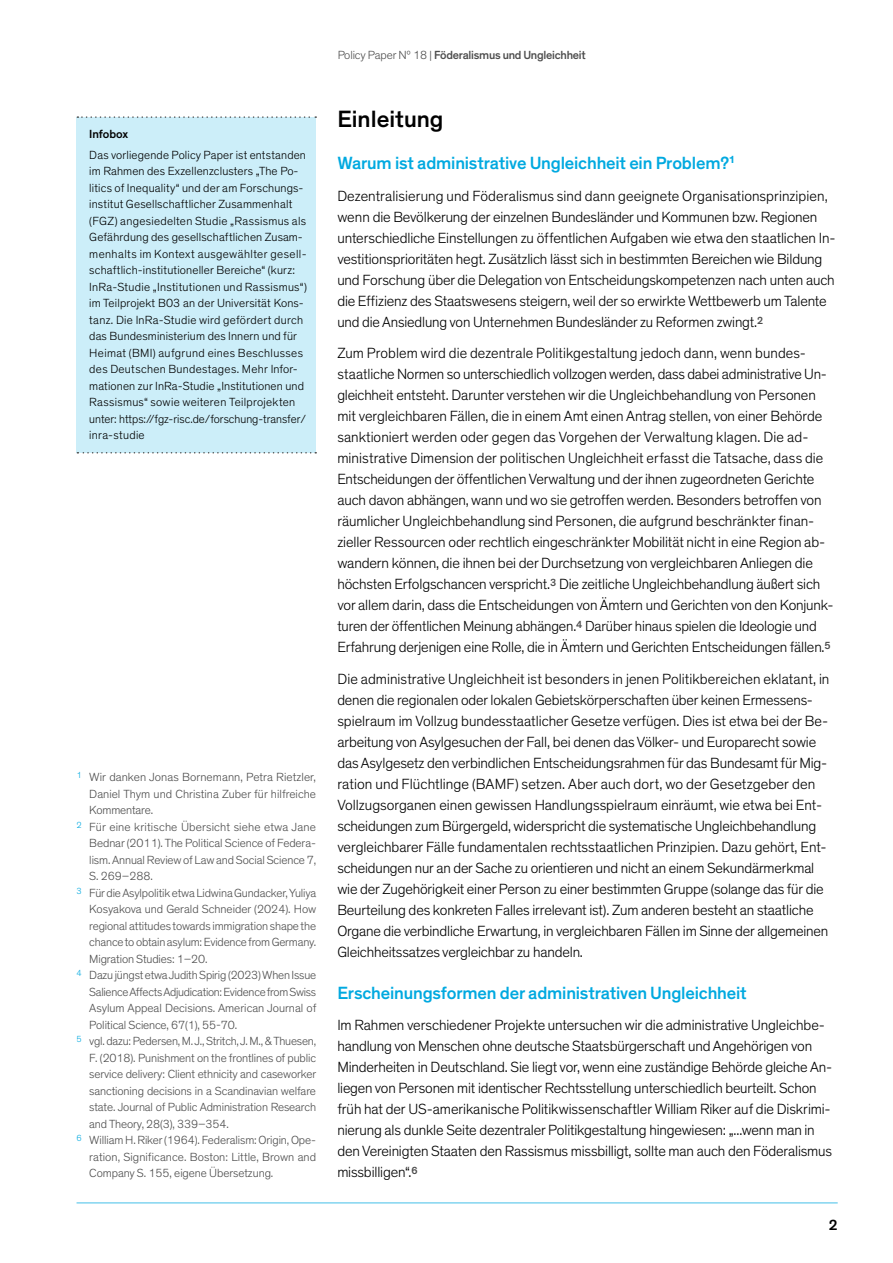
<style>
.page{position:relative;width:893px;height:1263px;background:#fff}
.page>*{position:absolute;margin:0;border:0;box-sizing:border-box;transform-origin:0 0}
.t1{font:500 24px "Theinhardt";color:#000}
.t2{font:500 18px "Theinhardt";letter-spacing:-.01em;color:#00a9e0}
.t3{font:300 15px/21px "Theinhardt";letter-spacing:-.01em;color:#000}
.t4{font:500 15px "Theinhardt";color:#000}
.t5{font:300 14.85px "Theinhardt";letter-spacing:-.01em;color:#000}
.t6{font:300 12px "Theinhardt";letter-spacing:-.01em;color:#4d4d4d}
.t7{font:300 12px/16.5px "Theinhardt";letter-spacing:.015em;color:#000}
.t8{font:500 12px "Theinhardt";letter-spacing:-.02em;color:#000}
.t9{font:300 12px "Theinhardt";letter-spacing:.01em;color:#4d4d4d}
.s1{font-weight:300}
</style>
<div class="page">
<hr style="left:77px;top:1202px;width:761px;height:1px;background:#00a9e0">
<div style="left:77px;top:117px;width:239px;height:336px;background:#cceef9"></div>
<svg style="left:77px;top:452px;width:239px;height:1px"></svg>
<svg style="left:77px;top:116px;width:239px;height:2px"></svg>
<p class="t8" style="left:89px;top:127px;width:40px">Infobox</p>
<p class="t7" style="left:89px;top:147px;width:219px">Das vorliegende Policy Paper ist entstanden im Rahmen des Exzellenzclusters „The Po&shy;litics of Inequality“ und der am Forschungs&shy;institut Gesellschaftlicher Zusammenhalt (FGZ) angesiedelten Studie „Rassismus als Gefährdung des gesellschaftlichen Zusam&shy;menhalts im Kontext ausgewählter gesell&shy;schaftlich-institutioneller Bereiche“ (kurz:<br>InRa-Studie „Institutionen und Rassismus“) im Teilprojekt B03 an der Universität Kons&shy;tanz. Die InRa-Studie wird gefördert durch das Bundesministerium des Innern und für Heimat (BMI) aufgrund eines Beschlusses des Deutschen Bundestages. Mehr Infor&shy;mationen zur InRa-Studie „Institutionen und Rassismus“ sowie weiteren Teilprojekten unter: https://fgz-risc.de/forschung-transfer/ inra-studie</p>
<p class="t6" style="left:77px;top:770px;width:241px"><sup>1</sup> Wir danken Jonas Bornemann, Petra Rietzler,</p>
<p class="t6" style="left:89px;top:787px;width:228px">Daniel Thym und Christina Zuber für hilfreiche</p>
<p class="t6" style="left:89px;top:803px;width:65px">Kommentare.</p>
<p class="t9" style="left:77px;top:820px;width:241px"><sup>2</sup> Für eine kritische Übersicht siehe etwa Jane</p>
<p class="t6" style="left:89px;top:836px;width:228px">Bednar (2011). The Political Science of Federa-</p>
<p class="t6" style="left:89px;top:853px;width:228px">lism. Annual Review of Law and Social Science 7,</p>
<p class="t6" style="left:89px;top:869px;width:65px">S. 269–288.</p>
<p class="t6" style="left:77px;top:886px;width:241px"><sup>3</sup> Für die Asylpolitik etwa Lidwina Gundacker, Yuliya</p>
<p class="t6" style="left:89px;top:902px;width:229px">Kosyakova und Gerald Schneider (2024). How</p>
<p class="t6" style="left:89px;top:919px;width:228px">regional attitudes towards immigration shape the</p>
<p class="t6" style="left:89px;top:935px;width:228px">chance to obtain asylum: Evidence from Germany.</p>
<p class="t6" style="left:89px;top:952px;width:120px">Migration Studies: 1–20.</p>
<p class="t6" style="left:77px;top:968px;width:241px"><sup>4</sup> Dazu jüngst etwa Judith Spirig (2023) When Issue</p>
<p class="t6" style="left:89px;top:985px;width:228px">Salience Affects Adjudication: Evidence from Swiss</p>
<p class="t6" style="left:89px;top:1001px;width:229px">Asylum Appeal Decisions. American Journal of</p>
<p class="t6" style="left:89px;top:1018px;width:149px">Political Science, 67(1), 55-70.</p>
<p class="t6" style="left:77px;top:1034px;width:241px"><sup>5</sup> vgl. dazu: Pedersen, M. J., Stritch, J. M., &amp; Thuesen,</p>
<p class="t6" style="left:89px;top:1051px;width:228px">F. (2018). Punishment on the frontlines of public</p>
<p class="t6" style="left:89px;top:1067px;width:229px">service delivery: Client ethnicity and caseworker</p>
<p class="t6" style="left:89px;top:1084px;width:228px">sanctioning decisions in a Scandinavian welfare</p>
<p class="t6" style="left:89px;top:1100px;width:228px">state. Journal of Public Administration Research</p>
<p class="t6" style="left:89px;top:1117px;width:141px">and Theory, 28(3), 339–354.</p>
<p class="t6" style="left:77px;top:1133px;width:241px"><sup>6</sup> William H. Riker (1964). Federalism: Origin, Ope-</p>
<p class="t6" style="left:89px;top:1150px;width:228px">ration, Significance. Boston: Little, Brown and</p>
<p class="t6" style="left:89px;top:1166px;width:186px">Company S. 155, eigene Übersetzung.</p>
<p class="t8" style="left:337px;top:48px;width:250px"><span class="s1">Policy Paper Nº 18 |</span> Föderalismus und Ungleichheit</p>
<h1 class="t1" style="left:337px;top:105px;width:108px">Einleitung</h1>
<p class="t2" style="left:337px;top:153px;width:399px">Warum ist administrative Ungleichheit ein Problem?<sup>1</sup></p>
<p class="t3" style="left:337px;top:185px;width:500px">Dezentralisierung und Föderalismus sind dann geeignete Organisationsprinzipien, wenn die Bevölkerung der einzelnen Bundesländer und Kommunen bzw. Regionen unterschiedliche Einstellungen zu öffentlichen Aufgaben wie etwa den staatlichen In&shy;vestitionsprioritäten hegt. Zusätzlich lässt sich in bestimmten Bereichen wie Bildung und Forschung über die Delegation von Entscheidungskompetenzen nach unten auch die Effizienz des Staatswesens steigern, weil der so erwirkte Wettbewerb um Talente und die Ansiedlung von Unternehmen Bundesländer zu Reformen zwingt.<sup>2</sup></p>
<p class="t3" style="left:337px;top:343px;width:498px">Zum Problem wird die dezentrale Politikgestaltung jedoch dann, wenn bundes&shy;staatliche Normen so unterschiedlich vollzogen werden, dass dabei administrative Un&shy;gleichheit entsteht. Darunter verstehen wir die Ungleichbehandlung von Personen mit vergleichbaren Fällen, die in einem Amt einen Antrag stellen, von einer Behörde sanktioniert werden oder gegen das Vorgehen der Verwaltung klagen. Die ad&shy;ministrative Dimension der politischen Ungleichheit erfasst die Tatsache, dass die Entscheidungen der öffentlichen Verwaltung und der ihnen zugeordneten Gerichte auch davon abhängen, wann und wo sie getroffen werden. Besonders betroffen von räumlicher Ungleichbehandlung sind Personen, die aufgrund beschränkter finan&shy;zieller Ressourcen oder rechtlich eingeschränkter Mobilität nicht in eine Region ab&shy;wandern können, die ihnen bei der Durchsetzung von vergleichbaren Anliegen die höchsten Erfolgschancen verspricht.<sup>3</sup> Die zeitliche Ungleichbehandlung äußert sich vor allem darin, dass die Entscheidungen von Ämtern und Gerichten von den Konjunk-</p>
<p class="t5" style="left:337px;top:618px;width:481px">turen der öffentlichen Meinung abhängen.<sup>4</sup> Darüber hinaus spielen die Ideologie und</p>
<p class="t3" style="left:337px;top:632px;width:495px;line-height:31.5px">Erfahrung derjenigen eine Rolle, die in Ämtern und Gerichten Entscheidungen fällen.<sup>5<br></sup>Die administrative Ungleichheit ist besonders in jenen Politikbereichen eklatant, in</p>
<p class="t3" style="left:337px;top:689px;width:492px">denen die regionalen oder lokalen Gebietskörperschaften über keinen Ermessens&shy;spielraum im Vollzug bundesstaatlicher Gesetze verfügen. Dies ist etwa bei der Be&shy;arbeitung von Asylgesuchen der Fall, bei denen das Völker- und Europarecht sowie das Asylgesetz den verbindlichen Entscheidungsrahmen für das Bundesamt für Mig&shy;ration und Flüchtlinge (BAMF) setzen. Aber auch dort, wo der Gesetzgeber den Vollzugsorganen einen gewissen Handlungsspielraum einräumt, wie etwa bei Ent&shy;scheidungen zum Bürgergeld, widerspricht die systematische Ungleichbehandlung vergleichbarer Fälle fundamentalen rechtsstaatlichen Prinzipien. Dazu gehört, Ent&shy;scheidungen nur an der Sache zu orientieren und nicht an einem Sekundärmerkmal wie der Zugehörigkeit einer Person zu einer bestimmten Gruppe (solange das für die Beurteilung des konkreten Falles irrelevant ist). Zum anderen besteht an staatliche Organe die verbindliche Erwartung, in vergleichbaren Fällen im Sinne der allgemeinen Gleichheitssatzes vergleichbar zu handeln.</p>
<p class="t2" style="left:337px;top:982px;width:411px">Erscheinungsformen der administrativen Ungleichheit</p>
<p class="t3" style="left:337px;top:1015px;width:496px">Im Rahmen verschiedener Projekte untersuchen wir die administrative Ungleichbe&shy;handlung von Menschen ohne deutsche Staatsbürgerschaft und Angehörigen von Minderheiten in Deutschland. Sie liegt vor, wenn eine zuständige Behörde gleiche An&shy;liegen von Personen mit identischer Rechtsstellung unterschiedlich beurteilt. Schon früh hat der US-amerikanische Politikwissenschaftler William Riker auf die Diskrimi&shy;nierung als dunkle Seite dezentraler Politikgestaltung hingewiesen: „...wenn man in den Vereinigten Staaten den Rassismus missbilligt, sollte man auch den Föderalismus missbilligen“.<sup>6</sup></p>
<p class="t4" style="left:829px;top:1216px;width:10px">2</p>
</div>
